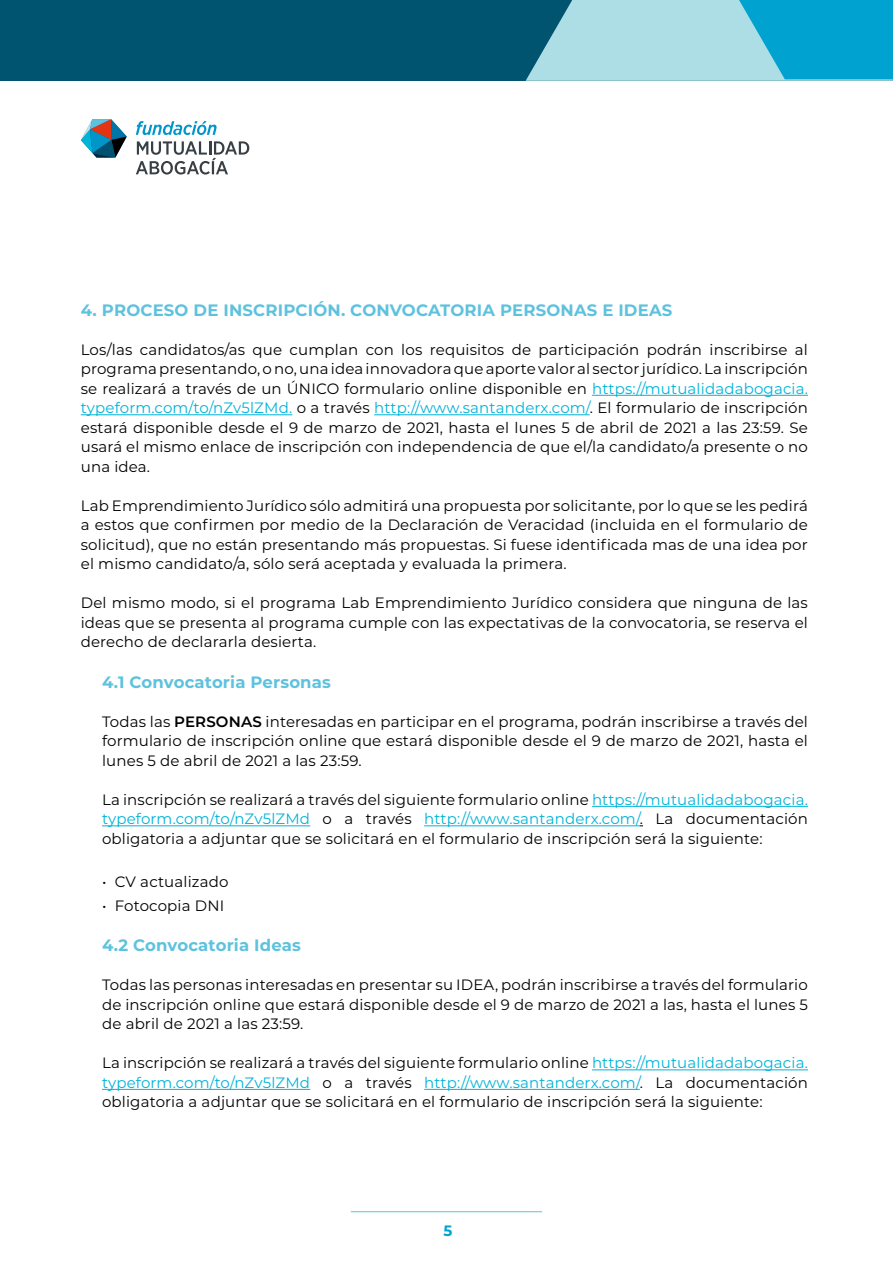
<style>
.page{position:relative;width:893px;height:1263px;background:#fff}
.page>*{position:absolute;margin:0;border:0;box-sizing:border-box;transform-origin:0 0}
.t1{font:700 16.5px "Montserrat";letter-spacing:.01em;color:#5ec2de}
.t2{font:15px/19.5px "Montserrat";letter-spacing:.01em;color:#000;text-align:justify}
.t3{font:700 15px "Montserrat";color:#00a3cf}
.s1{color:#00b3d9}
.s2{font-weight:600}
</style>
<div class="page">
<hr style="left:351px;top:1211px;width:191px;height:1px;background:#5ec2de">
<div style="left:0;top:0;width:893px;height:80px;background:#005470"></div>
<svg style="left:526px;top:0;width:367px;height:81px;background:#65c0d6"></svg>
<hr style="left:592px;top:395px;width:216px;height:1px;background:#00b3d9">
<hr style="left:81px;top:414px;width:211px;height:1px;background:#00b3d9">
<hr style="left:374px;top:414px;width:216px;height:1px;background:#00b3d9">
<hr style="left:592px;top:806px;width:216px;height:1px;background:#00b3d9">
<hr style="left:102px;top:825px;width:208px;height:1px;background:#00b3d9">
<hr style="left:424px;top:825px;width:216px;height:1px;background:#00b3d9">
<hr style="left:592px;top:1069px;width:216px;height:1px;background:#00b3d9">
<hr style="left:102px;top:1089px;width:208px;height:1px;background:#00b3d9">
<hr style="left:424px;top:1089px;width:216px;height:1px;background:#00b3d9">
<svg style="left:81px;top:119px;width:46px;height:39px"></svg>
<svg style="left:136px;top:121px;width:81px;height:14px"></svg>
<svg style="left:136px;top:141px;width:113px;height:34px"></svg>
<p class="t1" style="left:81px;top:298px;width:593px">4. PROCESO DE INSCRIPCIÓN. CONVOCATORIA PERSONAS E IDEAS</p>
<p class="t2" style="left:81px;top:339px;width:729px">Los/las candidatos/as que cumplan con los requisitos de participación podrán inscribirse al programa presentando, o no, una idea innovadora que aporte valor al sector jurídico. La inscripción se realizará a través de un ÚNICO formulario online disponible en <span class="s1">https://mutualidadabogacia. typeform.com/to/nZv5lZMd.</span> o a través <span class="s1">http://www.santanderx.com/</span>. El formulario de inscripción estará disponible desde el 9 de marzo de 2021, hasta el lunes 5 de abril de 2021 a las 23:59. Se usará el mismo enlace de inscripción con independencia de que el/la candidato/a presente o no una idea.</p>
<p class="t2" style="left:81px;top:495px;width:729px">Lab Emprendimiento Jurídico sólo admitirá una propuesta por solicitante, por lo que se les pedirá a estos que confirmen por medio de la Declaración de Veracidad (incluida en el formulario de solicitud), que no están presentando más propuestas. Si fuese identificada mas de una idea por el mismo candidato/a, sólo será aceptada y evaluada la primera.</p>
<p class="t2" style="left:81px;top:593px;width:729px">Del mismo modo, si el programa Lab Emprendimiento Jurídico considera que ninguna de las ideas que se presenta al programa cumple con las expectativas de la convocatoria, se reserva el derecho de declararla desierta.</p>
<p class="t1" style="left:102px;top:670px;width:230px">4.1 Convocatoria Personas</p>
<p class="t2" style="left:102px;top:711px;width:707px">Todas las <span class="s2">PERSONAS</span> interesadas en participar en el programa, podrán inscribirse a través del formulario de inscripción online que estará disponible desde el 9 de marzo de 2021, hasta el lunes 5 de abril de 2021 a las 23:59.</p>
<p class="t2" style="left:102px;top:789px;width:707px">La inscripción se realizará a través del siguiente formulario online <span class="s1">https://mutualidadabogacia. typeform.com/to/nZv5lZMd</span> o a través <span class="s1">http://www.santanderx.com/</span>. La documentación obligatoria a adjuntar que se solicitará en el formulario de inscripción será la siguiente:</p>
<p class="t2" style="left:102px;top:871px;width:128px">• CV actualizado</p>
<p class="t2" style="left:102px;top:895px;width:124px">• Fotocopia DNI</p>
<p class="t1" style="left:102px;top:933px;width:200px">4.2 Convocatoria Ideas</p>
<p class="t2" style="left:102px;top:975px;width:707px">Todas las personas interesadas en presentar su IDEA, podrán inscribirse a través del formulario de inscripción online que estará disponible desde el 9 de marzo de 2021 a las, hasta el lunes 5 de abril de 2021 a las 23:59.</p>
<p class="t2" style="left:102px;top:1053px;width:707px">La inscripción se realizará a través del siguiente formulario online <span class="s1">https://mutualidadabogacia. typeform.com/to/nZv5lZMd</span> o a través <span class="s1">http://www.santanderx.com/</span>. La documentación obligatoria a adjuntar que se solicitará en el formulario de inscripción será la siguiente:</p>
<p class="t3" style="left:444px;top:1219px;width:10px">5</p>
</div>
